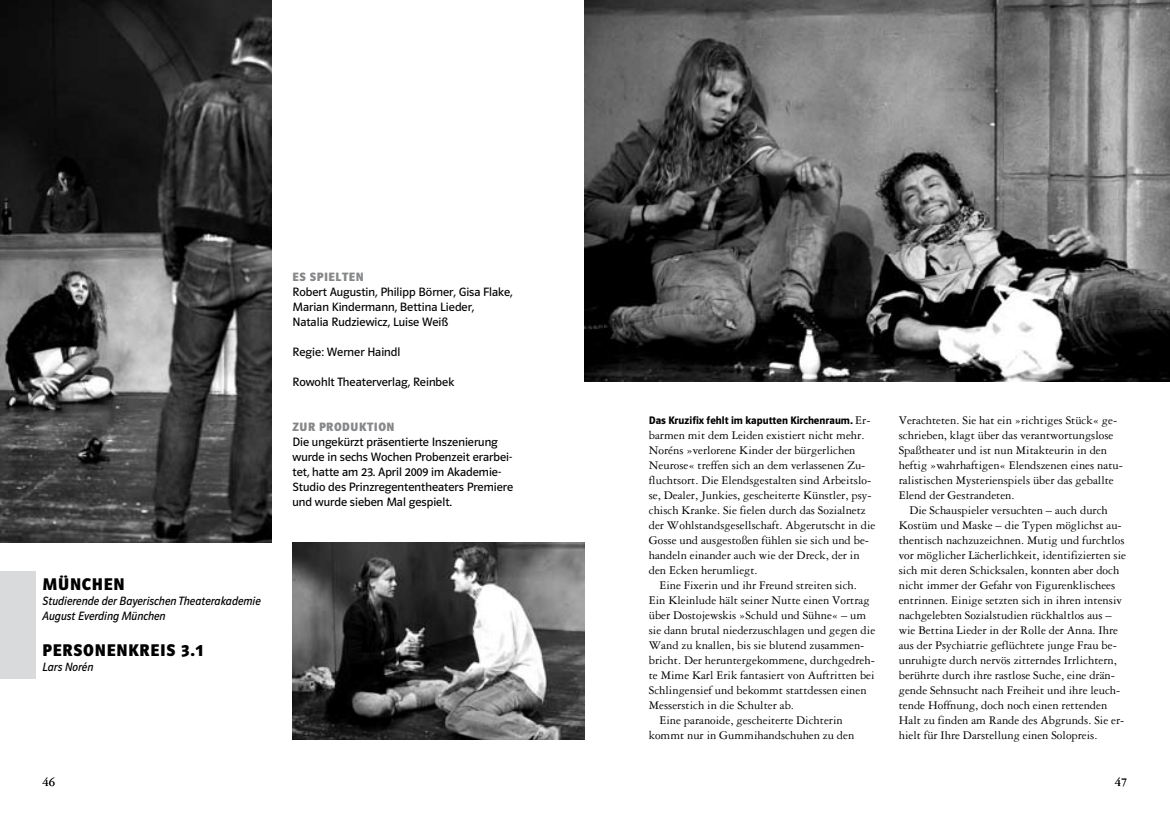
<style>
.page{position:relative;width:1170px;height:833px;background:#fff}
.page>*{position:absolute;margin:0;border:0;box-sizing:border-box;transform-origin:0 0}
.t1{font:700 17.5px "Polo 22 K";letter-spacing:.05em;color:#000}
.t2{font:12.5px/15px "Garamond Three";color:#000}
.t3{font:12.5px/15px "Polo 22 K Buch";color:#000}
.t4{font:12.5px/15px "Polo 22 K Buch Kursiv";color:#000;scale:.95 1}
.t5{font:700 12.5px "Polo 22 K";letter-spacing:.05em;color:#87888a}
.t6{font:11.25px "Polo 22 K Hfett";color:#000}
.s1{font-family:"Garamond Three";font-size:12.5px}
</style>
<div class="page">
<div style="left:0;top:571px;width:35px;height:107px;background:#d9dadb"></div>
<img style="left:0;top:0;width:271px;height:542px">
<img style="left:292px;top:542px;width:293px;height:197px">
<img style="left:585px;top:0;width:584px;height:381px">
<h1 class="t1" style="left:43px;top:575px;width:83px">MÜNCHEN</h1>
<p class="t4" style="left:43px;top:593px;width:231px">Studierende der Bayerischen Theaterakademie<br>August Everding München</p>
<h1 class="t1" style="left:43px;top:641px;width:162px">PERSONENKREIS 3.1</h1>
<p class="t4" style="left:43px;top:659px;width:55px">Lars Norén</p>
<p class="t5" style="left:292px;top:270px;width:25px">ES SPIELTEN</p>
<p class="t3" style="left:292px;top:284px;width:222px">Robert Augustin, Philipp Börner, Gisa Flake,<br>Marian Kindermann, Bettina Lieder,<br>Natalia Rudziewicz, Luise Weiß</p>
<p class="t3" style="left:292px;top:344px;width:109px">Regie: Werner Haindl</p>
<p class="t3" style="left:292px;top:374px;width:163px">Rowohlt Theaterverlag, Reinbek</p>
<p class="t5" style="left:292px;top:420px;width:83px">ZUR PRODUKTION</p>
<p class="t3" style="left:292px;top:434px;width:222px">Die ungekürzt präsentierte Inszenierung wurde in sechs Wochen Probenzeit erarbei&shy;tet, hatte am 23. April 2009 im Akademie-Studio des Prinzregententheaters Premiere und wurde sieben Mal gespielt.</p>
<p class="t6" style="left:648px;top:414px;width:223px">Das Kruzifix fehlt im kaputten Kirchenraum. <span class="s1">Er-</span></p>
<p class="t2" style="left:648px;top:428px;width:228px">barmen mit dem Leiden existiert nicht mehr.<br>Noréns »verlorene Kinder der bürgerlichen Neurose« treffen sich an dem verlassenen Zu&shy;fluchtsort. Die Elendsgestalten sind Arbeitslo&shy;se, Dealer, Junkies, gescheiterte Künstler, psy&shy;chisch Kranke. Sie fielen durch das Sozialnetz der Wohlstandsgesellschaft. Abgerutscht in die Gosse und ausgestoßen fühlen sie sich und be&shy;handeln einander auch wie der Dreck, der in den Ecken herumliegt.</p>
<p class="t2" style="left:659px;top:578px;width:199px">Eine Fixerin und ihr Freund streiten sich.</p>
<p class="t2" style="left:648px;top:593px;width:222px">Ein Kleinlude hält seiner Nutte einen Vortrag</p>
<p class="t2" style="left:648px;top:608px;width:219px">über Dostojewskis »Schuld und Sühne« – um</p>
<p class="t2" style="left:648px;top:623px;width:228px">sie dann brutal niederzuschlagen und gegen die</p>
<p class="t2" style="left:648px;top:638px;width:217px">Wand zu knallen, bis sie blutend zusammen-</p>
<p class="t2" style="left:648px;top:653px;width:227px">bricht. Der heruntergekommene, durchgedreh-</p>
<p class="t2" style="left:648px;top:668px;width:227px">te Mime Karl Erik fantasiert von Auftritten bei</p>
<p class="t2" style="left:648px;top:683px;width:219px">Schlingensief und bekommt stattdessen einen</p>
<p class="t2" style="left:648px;top:698px;width:147px">Messerstich in die Schulter ab.</p>
<p class="t2" style="left:659px;top:713px;width:185px">Eine paranoide, gescheiterte Dichterin</p>
<p class="t2" style="left:648px;top:728px;width:207px">kommt nur in Gummihandschuhen zu den</p>
<p class="t2" style="left:898px;top:413px;width:226px">Verachteten. Sie hat ein »richtiges Stück« ge&shy;schrieben, klagt über das verantwortungslose Spaßtheater und ist nun Mitakteurin in den heftig »wahrhaftigen« Elendszenen eines natu&shy;ralistischen Mysterienspiels über das geballte Elend der Gestrandeten.</p>
<p class="t2" style="left:898px;top:503px;width:229px;text-indent:11px">Die Schauspieler versuchten – auch durch Kostüm und Maske – die Typen möglichst au&shy;thentisch nachzuzeichnen. Mutig und furchtlos vor möglicher Lächerlichkeit, identifizierten sie sich mit deren Schicksalen, konnten aber doch nicht immer der Gefahr von Figurenklischees entrinnen. Einige setzten sich in ihren intensiv nachgelebten Sozialstudien rückhaltlos aus – wie Bettina Lieder in der Rolle der Anna. Ihre aus der Psychiatrie geflüchtete junge Frau be&shy;unruhigte durch nervös zitterndes Irrlichtern, berührte durch ihre rastlose Suche, eine drän&shy;gende Sehnsucht nach Freiheit und ihre leuch&shy;tende Hoffnung, doch noch einen rettenden Halt zu finden am Rande des Abgrunds. Sie er&shy;hielt für Ihre Darstellung einen Solopreis.</p>
<p class="t2" style="left:43px;top:774px;width:14px">46</p>
<p class="t2" style="left:1114px;top:774px;width:14px">47</p>
</div>
